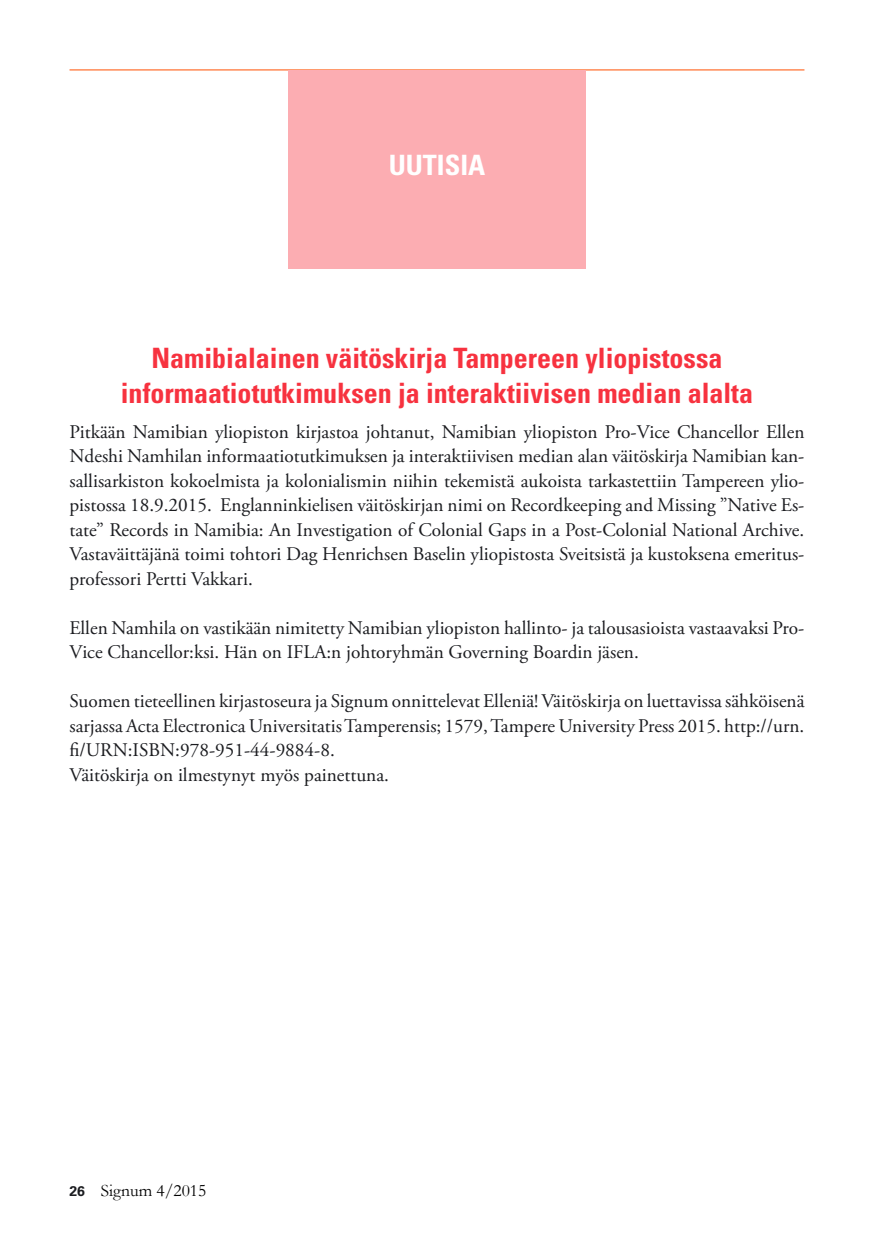
<style>
.page{position:relative;width:874px;height:1241px;background:#fff}
.page>*{position:absolute;margin:0;border:0;box-sizing:border-box;transform-origin:0 0}
.t1{font:700 condensed 28px/35px "Univers LT Std";color:#f7323f;text-align:center}
.t2{font:700 condensed 28px "Univers LT Std";color:#fff}
.t3{font:19.25px/24.5px "Adobe Garamond Pro";color:#1b1c20}
.t4{font:17.5px "Garamond";color:#000}
.t5{font:700 14px "Univers LT Std";color:#1b1c20}
</style>
<div class="page">
<hr style="left:69px;top:69px;width:735px;height:1px;background:#ff5000">
<div style="left:288px;top:70px;width:298px;height:199px;background:#fcadb2"></div>
<h1 class="t2" style="left:388px;top:148px;width:98px">UUTISIA</h1>
<h1 class="t1" style="left:121px;top:340px;width:633px">Namibialainen väitöskirja Tampereen yliopistossa informaatiotutkimuksen ja interaktiivisen median alalta</h1>
<p class="t3" style="left:69px;top:420px;width:736px;text-align:justify">Pitkään Namibian yliopiston kirjastoa johtanut, Namibian yliopiston Pro-Vice Chancellor Ellen Ndeshi Namhilan informaatiotutkimuksen ja interaktiivisen median alan väitöskirja Namibian kan&shy;sallisarkiston kokoelmista ja kolonialismin niihin tekemistä aukoista tarkastettiin Tampereen ylio&shy;pistossa 18.9.2015. Englanninkielisen väitöskirjan nimi on Recordkeeping and Missing ”Native Es&shy;tate” Records in Namibia: An Investigation of Colonial Gaps in a Post-Colonial National Archive.<br>Vastaväittäjänä toimi tohtori Dag Henrichsen Baselin yliopistosta Sveitsistä ja kustoksena emeritus&shy;professori Pertti Vakkari.</p>
<p class="t3" style="left:69px;top:616px;width:736px">Ellen Namhila on vastikään nimitetty Namibian yliopiston hallinto- ja talousasioista vastaavaksi Pro-<br>Vice Chancellor:ksi. Hän on IFLA:n johtoryhmän Governing Boardin jäsen.</p>
<p class="t3" style="left:69px;top:689px;width:736px">Suomen tieteellinen kirjastoseura ja Signum onnittelevat Elleniä! Väitöskirja on luettavissa sähköisenä sarjassa Acta Electronica Universitatis Tamperensis; 1579, Tampere University Press 2015. http://urn. fi/URN:ISBN:978-951-44-9884-8.<br>Väitöskirja on ilmestynyt myös painettuna.</p>
<p class="t5" style="left:69px;top:1182px;width:17px">26</p>
<p class="t4" style="left:101px;top:1180px;width:107px">Signum 4/2015</p>
</div>
